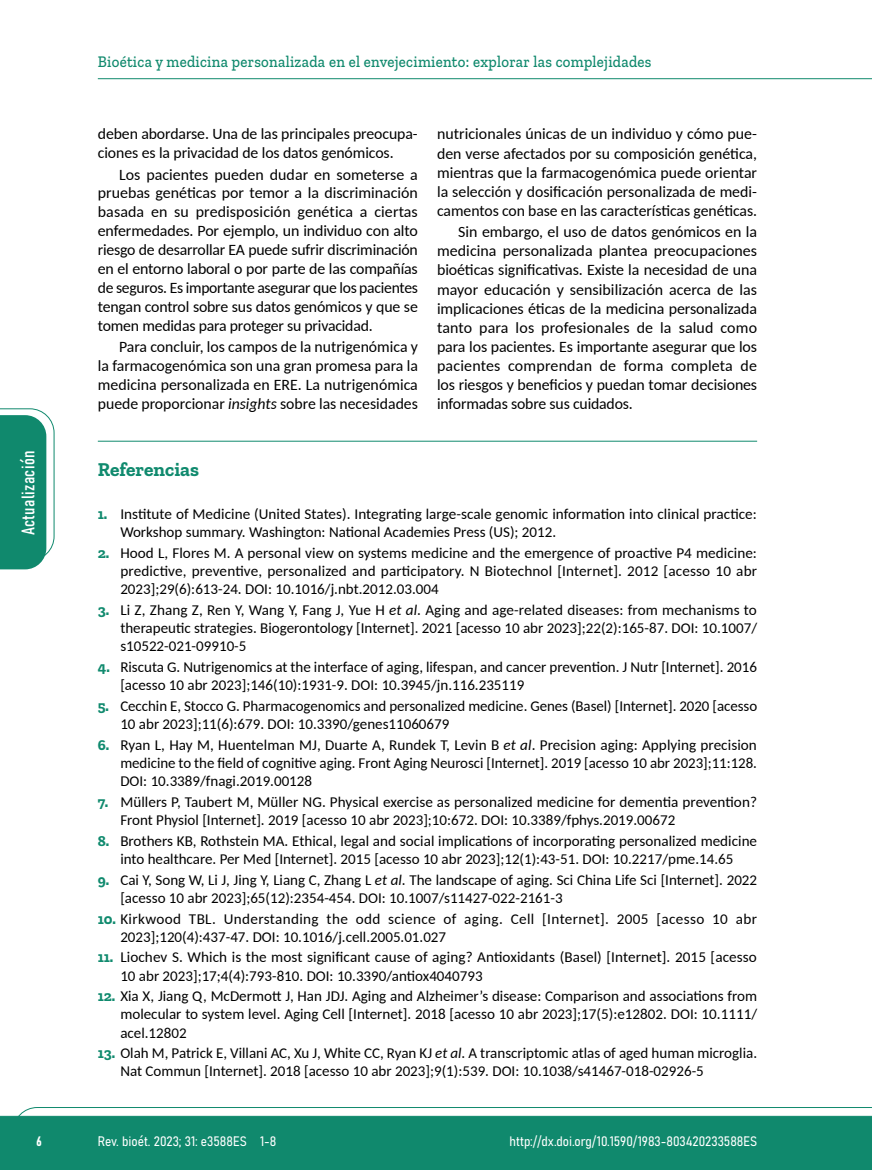
<style>
.page{position:relative;width:872px;height:1170px;background:#fff}
.page>*{position:absolute;margin:0;border:0;box-sizing:border-box;transform-origin:0 0}
.t1{font:700 19.5px "Zilla Slab";color:#108a6e}
.t2{font:18px "Bahnschrift";letter-spacing:.02em;color:#fff}
.t3{font:500 16.5px "Zilla Slab";letter-spacing:.02em;color:#10896d;scale:.9 1}
.t4{font:15.75px/19px "Carlito";letter-spacing:-.005em;color:#000;text-align:justify}
.t5{font:15px/18.1px "Carlito";color:#000}
.t6{font:15px/18.1px "Carlito";letter-spacing:.025em;color:#000}
.t7{font:13.5px "Bahnschrift";color:#fff}
.s1{font-style:italic}
.s2{font-family:"Zilla Slab";font-weight:700;color:#108a6e}
</style>
<div class="page">
<svg style="left:12px;top:1107px;width:860px;height:62px;background:#2e987f"></svg>
<hr style="left:98px;top:78px;width:774px;height:1px;background:#10896d">
<svg style="left:0;top:408px;width:55px;height:161px"></svg>
<hr style="left:98px;top:441px;width:659px;height:1px;background:#108a6e">
<p class="t3" style="left:98px;top:53px;width:616px">Bioética y medicina personalizada en el envejecimiento: explorar las complejidades</p>
<p class="t2" style="left:15px;top:535px;width:86px;rotate:-90deg">Actualización</p>
<p class="t4" style="left:98px;top:124px;width:321px">deben abordarse. Una de las principales preocupa&shy;ciones es la privacidad de los datos genómicos.</p>
<p class="t4" style="left:98px;top:164px;width:322px;text-indent:21px">Los pacientes pueden dudar en someterse a pruebas genéticas por temor a la discriminación basada en su predisposición genética a ciertas enfermedades. Por ejemplo, un individuo con alto riesgo de desarrollar EA puede sufrir discriminación en el entorno laboral o por parte de las compañías de seguros. Es importante asegurar que los pacientes tengan control sobre sus datos genómicos y que se tomen medidas para proteger su privacidad.</p>
<p class="t4" style="left:98px;top:337px;width:321px;text-indent:21px">Para concluir, los campos de la nutrigenómica y la farmacogenómica son una gran promesa para la medicina personalizada en ERE. La nutrigenómica puede proporcionar <span class="s1">insights</span> sobre las necesidades</p>
<p class="t4" style="left:437px;top:124px;width:322px">nutricionales únicas de un individuo y cómo pue&shy;den verse afectados por su composición genética, mientras que la farmacogenómica puede orientar la selección y dosificación personalizada de medi&shy;camentos con base en las características genéticas.</p>
<p class="t4" style="left:437px;top:222px;width:321px;text-indent:21px">Sin embargo, el uso de datos genómicos en la medicina personalizada plantea preocupaciones bioéticas significativas. Existe la necesidad de una mayor educación y sensibilización acerca de las implicaciones éticas de la medicina personalizada tanto para los profesionales de la salud como para los pacientes. Es importante asegurar que los pacientes comprendan de forma completa de los riesgos y beneficios y puedan tomar decisiones informadas sobre sus cuidados.</p>
<h1 class="t1" style="left:98px;top:458px;width:103px">Referencias</h1>
<p class="t5" style="left:120px;top:504px;width:638px;text-indent:-22px"><span class="s2">1.</span> Institute of Medicine (United States). Integrating large-scale genomic information into clinical practice:<br>Workshop summary. Washington: National Academies Press (US); 2012.</p>
<p class="t5" style="left:120px;top:543px;width:638px;text-align:justify;text-indent:-22px"><span class="s2">2.</span> Hood L, Flores M. A personal view on systems medicine and the emergence of proactive P4 medicine: predictive, preventive, personalized and participatory. N Biotechnol [Internet]. 2012 [acesso 10 abr 2023];29(6):613-24. DOI: 10.1016/j.nbt.2012.03.004</p>
<p class="t5" style="left:120px;top:600px;width:638px;text-align:justify;text-indent:-23px"><span class="s2">3.</span> Li Z, Zhang Z, Ren Y, Wang Y, Fang J, Yue H <span class="s1">et al</span>. Aging and age-related diseases: from mechanisms to therapeutic strategies. Biogerontology [Internet]. 2021 [acesso 10 abr 2023];22(2):165-87. DOI: 10.1007/ s10522-021-09910-5</p>
<p class="t5" style="left:120px;top:657px;width:638px;text-indent:-22px"><span class="s2">4.</span> Riscuta G. Nutrigenomics at the interface of aging, lifespan, and cancer prevention. J Nutr [Internet]. 2016 [acesso 10 abr 2023];146(10):1931-9. DOI: 10.3945/jn.116.235119</p>
<p class="t5" style="left:120px;top:696px;width:638px;text-indent:-22px"><span class="s2">5.</span> Cecchin E, Stocco G. Pharmacogenomics and personalized medicine. Genes (Basel) [Internet]. 2020 [acesso<br>10 abr 2023];11(6):679. DOI: 10.3390/genes11060679</p>
<p class="t5" style="left:120px;top:735px;width:638px;text-align:justify;text-indent:-22px"><span class="s2">6.</span> Ryan L, Hay M, Huentelman MJ, Duarte A, Rundek T, Levin B <span class="s1">et al</span>. Precision aging: Applying precision medicine to the field of cognitive aging. Front Aging Neurosci [Internet]. 2019 [acesso 10 abr 2023];11:128.<br>DOI: 10.3389/fnagi.2019.00128</p>
<p class="t5" style="left:120px;top:792px;width:638px;text-indent:-22px"><span class="s2">7.</span> Müllers P, Taubert M, Müller NG. Physical exercise as personalized medicine for dementia prevention?<br>Front Physiol [Internet]. 2019 [acesso 10 abr 2023];10:672. DOI: 10.3389/fphys.2019.00672</p>
<p class="t5" style="left:98px;top:831px;width:661px;text-align:center"><span class="s2">8.</span> Brothers KB, Rothstein MA. Ethical, legal and social implications of incorporating personalized medicine into healthcare. Per Med [Internet]. 2015 [acesso 10 abr 2023];12(1):43-51. DOI: 10.2217/pme.14.65</p>
<p class="t5" style="left:120px;top:869px;width:638px;text-indent:-22px"><span class="s2">9.</span> Cai Y, Song W, Li J, Jing Y, Liang C, Zhang L <span class="s1">et al</span>. The landscape of aging. Sci China Life Sci [Internet]. 2022 [acesso 10 abr 2023];65(12):2354-454. DOI: 10.1007/s11427-022-2161-3</p>
<p class="t6" style="left:120px;top:908px;width:638px;text-indent:-22px"><span class="s2">10.</span> Kirkwood TBL. Understanding the odd science of aging. Cell [Internet]. 2005 [acesso 10 abr<br>2023];120(4):437-47. DOI: 10.1016/j.cell.2005.01.027</p>
<p class="t5" style="left:120px;top:947px;width:638px;text-indent:-22px"><span class="s2">11.</span> Liochev S. Which is the most significant cause of aging? Antioxidants (Basel) [Internet]. 2015 [acesso<br>10 abr 2023];17;4(4):793-810. DOI: 10.3390/antiox4040793</p>
<p class="t5" style="left:120px;top:986px;width:638px;text-align:justify;text-indent:-22px"><span class="s2">12.</span> Xia X, Jiang Q, McDermott J, Han JDJ. Aging and Alzheimer’s disease: Comparison and associations from molecular to system level. Aging Cell [Internet]. 2018 [acesso 10 abr 2023];17(5):e12802. DOI: 10.1111/ acel.12802</p>
<p class="t5" style="left:120px;top:1043px;width:638px;text-indent:-22px"><span class="s2">13.</span> Olah M, Patrick E, Villani AC, Xu J, White CC, Ryan KJ <span class="s1">et al</span>. A transcriptomic atlas of aged human microglia.<br>Nat Commun [Internet]. 2018 [acesso 10 abr 2023];9(1):539. DOI: 10.1038/s41467-018-02926-5</p>
<p class="t7" style="left:36px;top:1130px;width:7px">6</p>
<p class="t7" style="left:98px;top:1131px;width:180px">Rev. bioét. 2023; 31: e3588ES 1-8</p>
<p class="t7" style="left:509px;top:1131px;width:249px">http://dx.doi.org/10.1590/1983-803420233588ES</p>
</div>
